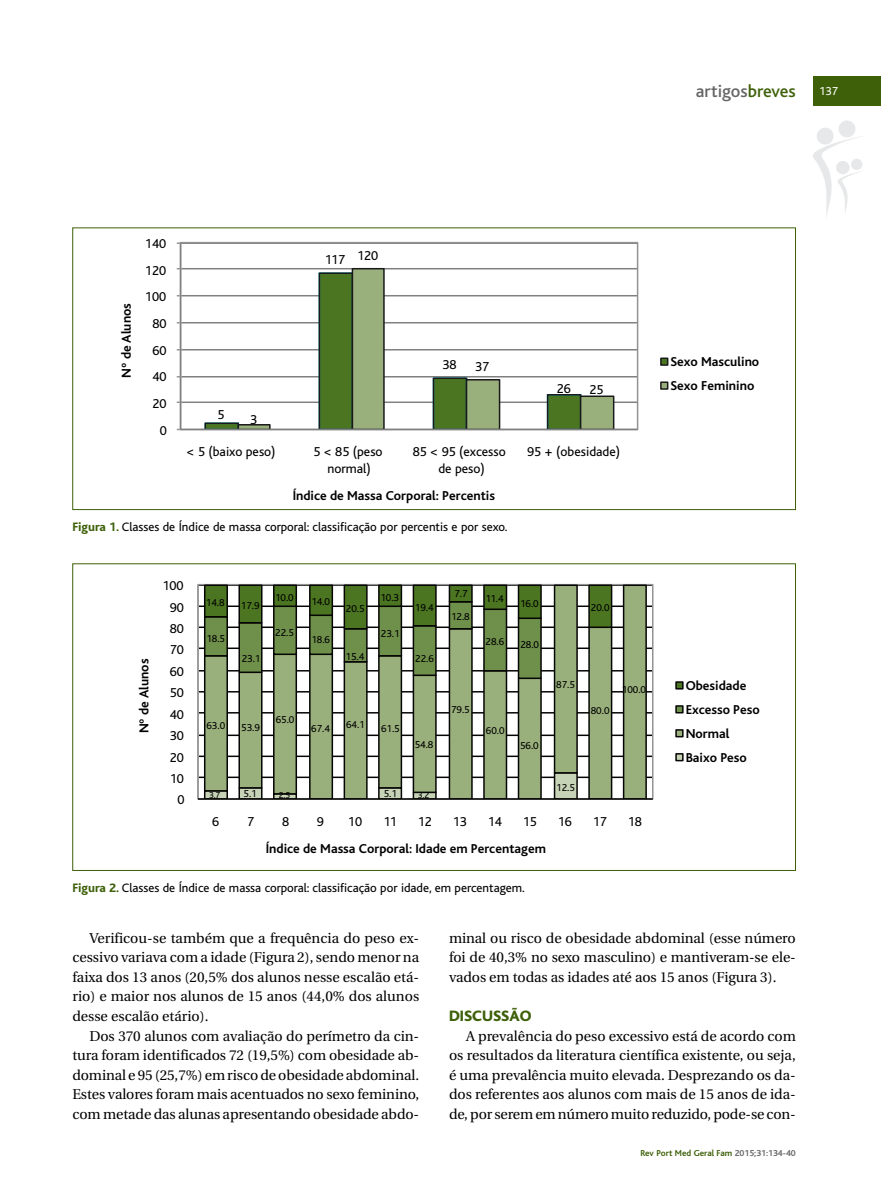
<style>
.page{position:relative;width:881px;height:1191px;background:#fff}
.page>*{position:absolute;margin:0;border:0;box-sizing:border-box;transform-origin:0 0}
.t1{font:500 18px "Bliss";color:#666}
.t2{font:800 15.75px "Bliss";color:#3e6009}
.t3{font:14.25px/19.5px "Utopia";letter-spacing:-.005em;color:#000;text-align:justify}
.t4{font:700 13.5px/23.9px "Bliss";color:#000}
.t5{font:13.5px/16.5px "Bliss";color:#000;text-align:center}
.t6{font:12.75px "Bliss";color:#000}
.t7{font:12px "Bliss";color:#fff}
.t8{font:10.5px "Bliss";color:#000}
.t9{font:700 9px "Bliss";color:#3e6009}
.t10{font:9px "Bliss";color:#000}
.s1{color:#3e6009}
.s2{font-weight:800;color:#3e6009}
.s3{color:#666}
</style>
<div class="page">
<hr style="left:199px;top:776px;width:453px;height:2px;background:#050504">
<hr style="left:199px;top:755px;width:453px;height:2px;background:#050504">
<hr style="left:199px;top:734px;width:453px;height:2px;background:#050504">
<hr style="left:199px;top:712px;width:453px;height:1px;background:#050504">
<hr style="left:199px;top:691px;width:453px;height:1px;background:#050504">
<hr style="left:199px;top:670px;width:453px;height:1px;background:#050504">
<hr style="left:199px;top:647px;width:453px;height:2px;background:#050504">
<hr style="left:199px;top:626px;width:453px;height:2px;background:#050504">
<hr style="left:199px;top:605px;width:453px;height:2px;background:#050504">
<svg style="left:203px;top:584px;width:444px;height:214px"></svg>
<svg style="left:203px;top:584px;width:410px;height:96px"></svg>
<hr style="left:197px;top:584px;width:2px;height:215px;background:#989898">
<hr style="left:198px;top:798px;width:454px;height:1px;background:#050504">
<div style="left:675px;top:682px;width:7px;height:7px;background:#4b7520"></div>
<div style="left:675px;top:681px;width:8px;height:8px;border:2px solid #050504"></div>
<div style="left:675px;top:706px;width:7px;height:6px;background:#6f904a"></div>
<div style="left:675px;top:705px;width:8px;height:8px;border:2px solid #050504"></div>
<div style="left:675px;top:730px;width:7px;height:6px;background:#9ab07c"></div>
<div style="left:675px;top:729px;width:8px;height:8px;border:2px solid #050504"></div>
<div style="left:675px;top:754px;width:7px;height:6px;background:#c6d3b6"></div>
<div style="left:675px;top:753px;width:8px;height:8px;border:2px solid #050504"></div>
<hr style="left:181px;top:401px;width:456px;height:2px;background:#808080">
<hr style="left:181px;top:376px;width:456px;height:1px;background:#808080">
<hr style="left:181px;top:349px;width:456px;height:1px;background:#808080">
<hr style="left:181px;top:322px;width:456px;height:1px;background:#808080">
<hr style="left:181px;top:295px;width:456px;height:1px;background:#808080">
<hr style="left:181px;top:268px;width:456px;height:1px;background:#808080">
<div style="left:180px;top:242px;width:458px;height:188px;border:2px solid #949393"></div>
<svg style="left:204px;top:296px;width:33px;height:133px"></svg>
<svg style="left:237px;top:267px;width:378px;height:162px"></svg>
<hr style="left:180px;top:243px;width:1px;height:186px;background:#808080">
<hr style="left:180px;top:429px;width:457px;height:1px;background:#808080">
<div style="left:660px;top:358px;width:7px;height:7px;background:#4b7520"></div>
<div style="left:660px;top:357px;width:8px;height:9px;border:2px solid #1a1a1a"></div>
<div style="left:660px;top:382px;width:7px;height:7px;background:#9ab07c"></div>
<div style="left:660px;top:381px;width:8px;height:9px;border:2px solid #1a1a1a"></div>
<svg style="left:813px;top:120px;width:49px;height:97px"></svg>
<div style="left:812px;top:77px;width:68px;height:29px;background:#3e6009"></div>
<p class="t1" style="left:695px;top:85px;width:101px">artigos<span class="s1">breves</span></p>
<p class="t7" style="left:819px;top:87px;width:20px">137</p>
<p class="t4" style="left:116px;top:378px;width:76px;rotate:-90deg">Nº de Alunos</p>
<p class="t5" style="left:145px;top:237px;width:23px">140</p>
<p class="t5" style="left:145px;top:263px;width:23px">120</p>
<p class="t5" style="left:145px;top:290px;width:23px">100</p>
<p class="t5" style="left:152px;top:317px;width:16px">80</p>
<p class="t5" style="left:152px;top:344px;width:16px">60</p>
<p class="t5" style="left:152px;top:370px;width:16px">40</p>
<p class="t5" style="left:152px;top:397px;width:16px">20</p>
<p class="t5" style="left:160px;top:424px;width:9px">0</p>
<p class="t5" style="left:217px;top:408px;width:9px">5</p>
<p class="t5" style="left:250px;top:412px;width:9px">3</p>
<p class="t5" style="left:324px;top:253px;width:22px">117</p>
<p class="t5" style="left:357px;top:249px;width:23px">120</p>
<p class="t5" style="left:442px;top:358px;width:16px">38</p>
<p class="t5" style="left:475px;top:359px;width:16px">37</p>
<p class="t5" style="left:556px;top:382px;width:16px">26</p>
<p class="t5" style="left:589px;top:383px;width:16px">25</p>
<p class="t5" style="left:186px;top:445px;width:91px">&lt; 5 (baixo peso)</p>
<p class="t5" style="left:313px;top:445px;width:71px">5 &lt; 85 (peso normal)</p>
<p class="t5" style="left:412px;top:445px;width:95px">85 &lt; 95 (excesso de peso)</p>
<p class="t5" style="left:527px;top:445px;width:94px">95 + (obesidade)</p>
<p class="t4" style="left:292px;top:485px;width:204px">Índice de Massa Corporal: Percentis</p>
<p class="t6" style="left:72px;top:522px;width:436px"><span class="s2">Figura 1.</span> Classes de Índice de massa corporal: classificação por percentis e por sexo.</p>
<p class="t4" style="left:133px;top:733px;width:76px;rotate:-90deg">Nº de Alunos</p>
<p class="t5" style="left:162px;top:579px;width:23px">100</p>
<p class="t5" style="left:170px;top:600px;width:16px">90</p>
<p class="t5" style="left:170px;top:622px;width:16px">80</p>
<p class="t5" style="left:170px;top:643px;width:16px">70</p>
<p class="t5" style="left:170px;top:664px;width:16px">60</p>
<p class="t5" style="left:170px;top:686px;width:16px">50</p>
<p class="t5" style="left:170px;top:707px;width:16px">40</p>
<p class="t5" style="left:170px;top:729px;width:16px">30</p>
<p class="t5" style="left:170px;top:750px;width:16px">20</p>
<p class="t5" style="left:170px;top:772px;width:16px">10</p>
<p class="t5" style="left:177px;top:793px;width:9px">0</p>
<p class="t8" style="left:206px;top:599px;width:20px">14.8</p>
<p class="t8" style="left:241px;top:602px;width:20px">17.9</p>
<p class="t8" style="left:275px;top:594px;width:20px">10.0</p>
<p class="t8" style="left:311px;top:598px;width:20px">14.0</p>
<p class="t8" style="left:346px;top:605px;width:20px">20.5</p>
<p class="t8" style="left:380px;top:594px;width:20px">10.3</p>
<p class="t8" style="left:415px;top:603px;width:20px">19.4</p>
<p class="t8" style="left:206px;top:635px;width:20px">18.5</p>
<p class="t8" style="left:275px;top:629px;width:20px">22.5</p>
<p class="t8" style="left:311px;top:636px;width:20px">18.6</p>
<p class="t8" style="left:381px;top:630px;width:20px">23.1</p>
<p class="t8" style="left:241px;top:655px;width:20px">23.1</p>
<p class="t8" style="left:345px;top:653px;width:20px">15.4</p>
<p class="t8" style="left:415px;top:655px;width:20px">22.6</p>
<p class="t8" style="left:206px;top:722px;width:20px">63.0</p>
<p class="t8" style="left:241px;top:724px;width:20px">53.9</p>
<p class="t8" style="left:275px;top:716px;width:20px">65.0</p>
<p class="t8" style="left:311px;top:725px;width:20px">67.4</p>
<p class="t8" style="left:346px;top:721px;width:20px">64.1</p>
<p class="t8" style="left:381px;top:725px;width:20px">61.5</p>
<p class="t8" style="left:414px;top:741px;width:20px">54.8</p>
<p class="t10" style="left:209px;top:792px;width:13px">3.7</p>
<p class="t8" style="left:243px;top:790px;width:15px">5.1</p>
<p class="t10" style="left:279px;top:792px;width:13px">2.5</p>
<p class="t8" style="left:383px;top:790px;width:15px">5.1</p>
<p class="t10" style="left:417px;top:792px;width:13px">3.2</p>
<p class="t8" style="left:454px;top:590px;width:15px">7.7</p>
<p class="t8" style="left:451px;top:613px;width:20px">12.8</p>
<p class="t8" style="left:485px;top:595px;width:20px">11.4</p>
<p class="t8" style="left:520px;top:600px;width:20px">16.0</p>
<p class="t8" style="left:485px;top:638px;width:20px">28.6</p>
<p class="t8" style="left:520px;top:641px;width:20px">28.0</p>
<p class="t8" style="left:451px;top:706px;width:20px">79.5</p>
<p class="t8" style="left:486px;top:727px;width:20px">60.0</p>
<p class="t8" style="left:520px;top:742px;width:20px">56.0</p>
<p class="t8" style="left:590px;top:604px;width:20px">20.0</p>
<p class="t8" style="left:556px;top:681px;width:20px">87.5</p>
<p class="t8" style="left:590px;top:707px;width:20px">80.0</p>
<p class="t8" style="left:621px;top:686px;width:26px">100.0</p>
<p class="t8" style="left:556px;top:783px;width:20px">12.5</p>
<p class="t5" style="left:212px;top:814px;width:9px">6</p>
<p class="t5" style="left:247px;top:814px;width:9px">7</p>
<p class="t5" style="left:282px;top:814px;width:9px">8</p>
<p class="t5" style="left:317px;top:814px;width:9px">9</p>
<p class="t5" style="left:348px;top:814px;width:16px">10</p>
<p class="t5" style="left:383px;top:814px;width:15px">11</p>
<p class="t5" style="left:417px;top:814px;width:16px">12</p>
<p class="t5" style="left:452px;top:814px;width:16px">13</p>
<p class="t5" style="left:487px;top:814px;width:16px">14</p>
<p class="t5" style="left:522px;top:814px;width:16px">15</p>
<p class="t5" style="left:557px;top:814px;width:16px">16</p>
<p class="t5" style="left:592px;top:814px;width:16px">17</p>
<p class="t5" style="left:627px;top:814px;width:16px">18</p>
<p class="t4" style="left:266px;top:838px;width:281px">Índice de Massa Corporal: Idade em Percentagem</p>
<p class="t6" style="left:72px;top:883px;width:453px"><span class="s2">Figura 2.</span> Classes de Índice de massa corporal: classificação por idade, em percentagem.</p>
<p class="t4" style="left:670px;top:351px;width:90px">Sexo Masculino<br>Sexo Feminino</p>
<p class="t4" style="left:685px;top:675px;width:76px">Obesidade<br>Excesso Peso<br>Normal<br>Baixo Peso</p>
<p class="t3" style="left:72px;top:929px;width:348px;text-indent:17px">Verificou-se também que a frequência do peso ex&shy;cessivo variava com a idade (Figura 2), sendo menor na faixa dos 13 anos (20,5% dos alunos nesse escalão etá&shy;rio) e maior nos alunos de 15 anos (44,0% dos alunos desse escalão etário).</p>
<p class="t3" style="left:72px;top:1027px;width:348px;text-indent:17px">Dos 370 alunos com avaliação do perímetro da cin&shy;tura foram identificados 72 (19,5%) com obesidade ab&shy;dominal e 95 (25,7%) emriscode obesidade abdominal.<br>Estes valores foram mais acentuados no sexo feminino, com metade das alunas apresentando obesidade abdo-</p>
<p class="t3" style="left:449px;top:929px;width:348px">minal ou risco de obesidade abdominal (esse número foi de 40,3% no sexo masculino) e mantiveram-se ele&shy;vados em todas as idades até aos 15 anos (Figura 3).</p>
<p class="t2" style="left:449px;top:1010px;width:84px">DISCUSSÃO</p>
<p class="t3" style="left:449px;top:1027px;width:348px;text-indent:17px">A prevalência do peso excessivo está de acordo com os resultados da literatura científica existente, ou seja, é uma prevalência muito elevada. Desprezando os da&shy;dos referentes aos alunos com mais de 15 anos de ida&shy;de, por serem em número muito reduzido, pode-se con-</p>
<p class="t9" style="left:640px;top:1149px;width:157px">Rev Port Med Geral Fam <span class="s3">2015;31:134-40</span></p>
</div>
